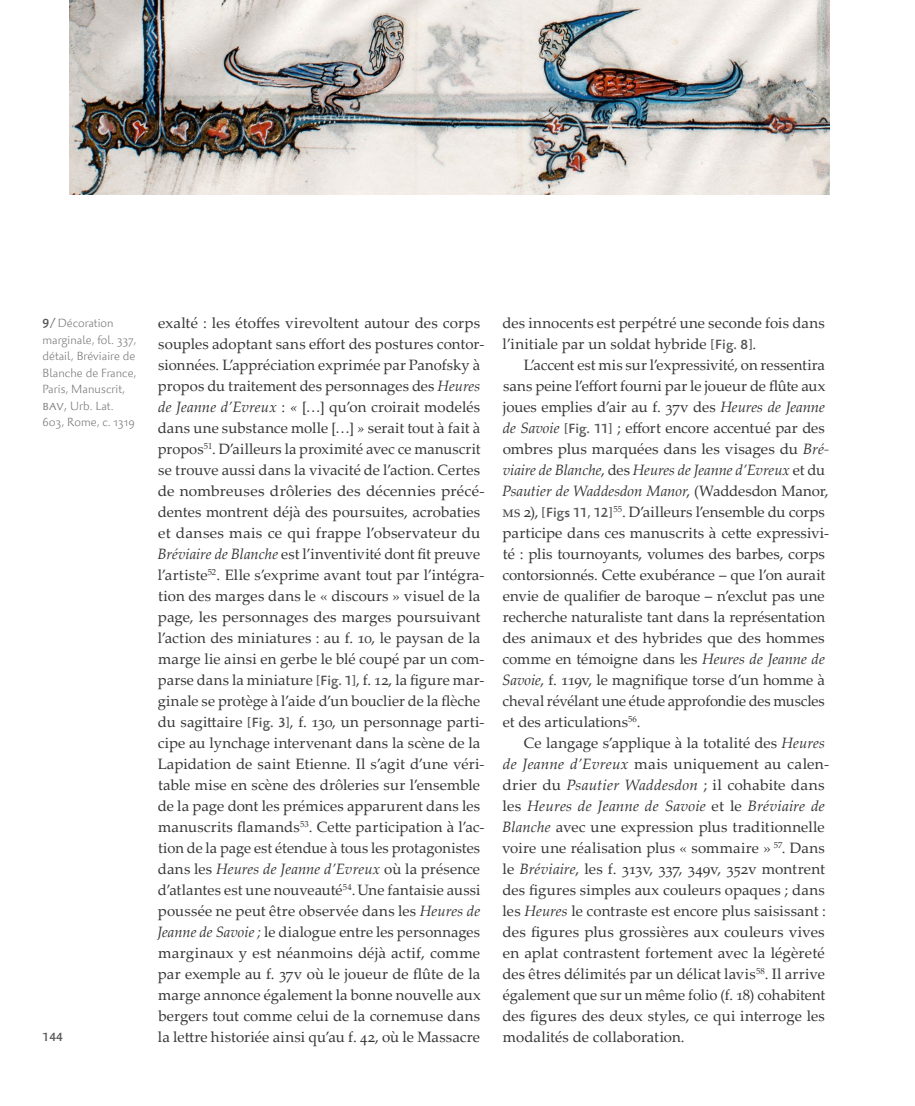
<style>
.page{position:relative;width:915px;height:1106px;background:#fff}
.page>*{position:absolute;margin:0;border:0;box-sizing:border-box;transform-origin:0 0}
.t1{font:15px/21px "Palatino Linotype";letter-spacing:.005em;color:#373636}
.t2{font:300 12px/16.5px "Palatino Sans Com";letter-spacing:.005em;color:#797979}
.t3{font:500 12px "Palatino Sans Com";color:#575756}
.s1{font-weight:500;color:#575756}
.s2{font-size:15px}
.s3{font-size:13.5px}
.s4{font-style:italic}
.s5{font-family:"Palatino Sans Com";font-weight:500;font-size:13.5px;color:#575756}
.s6{font-size:16.5px;color:#474746}
</style>
<div class="page">
<img style="left:69px;top:0;width:760px;height:194px">
<p class="t2" style="left:43px;top:315px;width:95px"><span class="s1">9/</span>Décoration marginale, fol. 337, détail, Bréviaire de<br>Blanche de France,<br>Paris, Manuscrit, <span class="s2">bav</span><span class="s3">,</span> Urb. Lat.<br>603, Rome, c. 1319</p>
<p class="t3" style="left:43px;top:1029px;width:22px">144</p>
<p class="t1" style="left:157px;top:312px;width:328px">exalté : les étoffes virevoltent autour des corps souples adoptant sans effort des postures contor&shy;sionnées. L’appréciation exprimée par Panofsky à propos du traitement des personnages des <span class="s4">Heures de Jeanne d’Evreux</span> : <span class="s4">«</span> […] qu’on croirait modelés dans une substance molle […] <span class="s4">»</span> serait tout à fait à propos<sup>51</sup>. D’ailleurs la proximité avec ce manuscrit se trouve aussi dans la vivacité de l’action. Certes de nombreuses drôleries des décennies précé&shy;dentes montrent déjà des poursuites, acrobaties et danses mais ce qui frappe l’observateur du <span class="s4">Bréviaire de Blanche</span> est l’inventivité dont fit preuve l’artiste<sup>52</sup>. Elle s’exprime avant tout par l’intégra&shy;tion des marges dans le « discours » visuel de la page, les personnages des marges poursuivant l’action des miniatures : au f. 10, le paysan de la marge lie ainsi en gerbe le blé coupé par un com&shy;parse dans la miniature <span class="s5">[Fig. 1]</span>, f. 12, la figure mar&shy;ginale se protège à l’aide d’un bouclier de la flèche du sagittaire <span class="s5">[Fig. 3]</span>, f. 130, un personnage parti&shy;cipe au lynchage intervenant dans la scène de la Lapidation de saint Etienne. Il s’agit d’une véri&shy;table mise en scène des drôleries sur l’ensemble de la page dont les prémices apparurent dans les manuscrits flamands<sup>53</sup>. Cette participation à l’ac&shy;tion de la page est étendue à tous les protagonistes dans les <span class="s4">Heures de Jeanne d’Evreux</span> où la présence d’atlantes est une nouveauté<sup>54</sup>.Une fantaisie aussi poussée ne peut être observée dans les <span class="s4">Heures de Jeanne de Savoie ;</span> le dialogue entre les personnages marginaux y est néanmoins déjà actif, comme par exemple au f. 37v où le joueur de flûte de la marge annonce également la bonne nouvelle aux bergers tout comme celui de la cornemuse dans la lettre historiée ainsi qu’au f. 42, où le Massacre</p>
<p class="t1" style="left:502px;top:312px;width:324px">des innocents est perpétré une seconde fois dans l’initiale par un soldat hybride <span class="s5">[Fig. 8]</span>.</p>
<p class="t1" style="left:502px;top:354px;width:328px;text-indent:22px">L’accent est mis sur l’expressivité, on ressentira sans peine l’effort fourni par le joueur de flûte aux joues emplies d’air au f. 37v des <span class="s4">Heures de Jeanne de Savoie</span> <span class="s5">[Fig. 11]</span> ; effort encore accentué par des ombres plus marquées dans les visages du <span class="s4">Bré&shy;viaire de Blanche</span>, des <span class="s4">Heures de Jeanne d’Evreux</span> et du <span class="s4">Psautier de Waddesdon Manor</span>, (Waddesdon Manor, <span class="s6">ms</span> 2), <span class="s5">[Figs 11, 12]</span><sup>55</sup>. D’ailleurs l’ensemble du corps participe dans ces manuscrits à cette expressivi&shy;té : plis tournoyants, volumes des barbes, corps contorsionnés. Cette exubérance – que l’on aurait envie de qualifier de baroque – n’exclut pas une recherche naturaliste tant dans la représentation des animaux et des hybrides que des hommes comme en témoigne dans les <span class="s4">Heures de Jeanne de Savoie</span>, f. 119v, le magnifique torse d’un homme à cheval révélant une étude approfondie des muscles et des articulations<sup>56</sup>.</p>
<p class="t1" style="left:502px;top:732px;width:328px;text-indent:22px">Ce langage s’applique à la totalité des <span class="s4">Heures de Jeanne d’Evreux</span> mais uniquement au calen&shy;drier du <span class="s4">Psautier Waddesdon</span> ; il cohabite dans les <span class="s4">Heures de Jeanne de Savoie</span> et le <span class="s4">Bréviaire de Blanche</span> avec une expression plus traditionnelle voire une réalisation plus « sommaire » <sup>57</sup>. Dans le <span class="s4">Bréviaire</span>, les f. 313v, 337, 349v, 352v montrent des figures simples aux couleurs opaques ; dans les <span class="s4">Heures</span> le contraste est encore plus saisissant : des figures plus grossières aux couleurs vives en aplat contrastent fortement avec la légèreté des êtres délimités par un délicat lavis<sup>58</sup>. Il arrive également que sur un même folio (f. 18) cohabitent des figures des deux styles, ce qui interroge les modalités de collaboration.</p>
</div>
